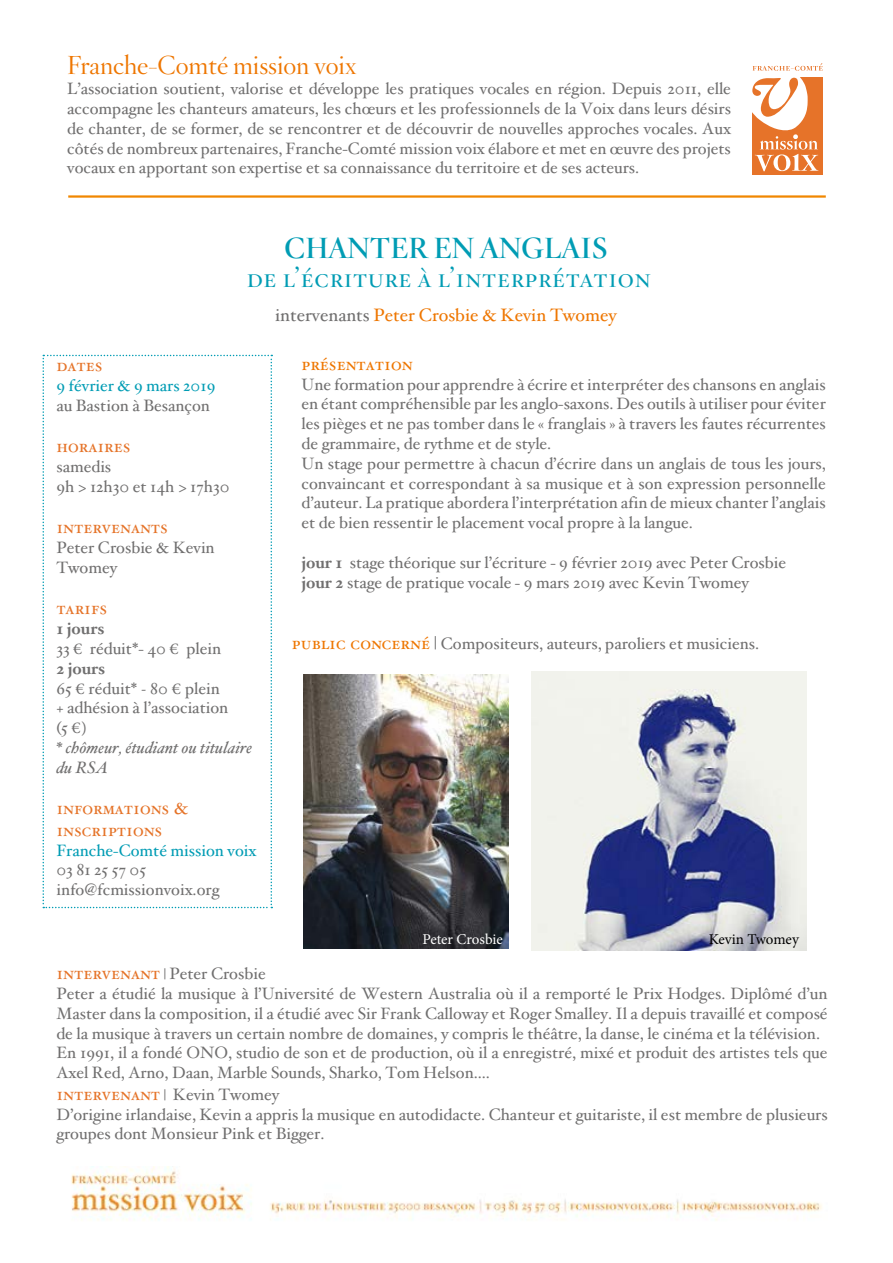
<style>
.page{position:relative;width:893px;height:1263px;background:#fff}
.page>*{position:absolute;margin:0;border:0;box-sizing:border-box;transform-origin:0 0}
.t1{font:28.5px "Hoefler Titling Light SC";color:#009cb4}
.t2{font:700 28.5px "Hoefler Titling";color:#009cb4}
.t3{font:300 25.5px "Hoefler Titling";color:#ee7601}
.t4{font:18px/21.6px "Hoefler Text Roman Small Caps";color:#e57328}
.t5{font:18px "Hoefler Text";color:#ee7601}
.t6{font:18px "Hoefler Text Roman Small Caps";color:#ee7601}
.t7{font:16.5px/19.8px "Hoefler Text";color:#706f6f}
.t8{font:16.5px "Hoefler Text";color:#009cb4}
.t9{font:15px "Minion Pro";color:#fff}
.t10{font:15px "Minion Pro";letter-spacing:-.005em;color:#000}
.s1{color:#706f6f}
.s2{font-weight:700}
.s3{font-family:"Minion Pro"}
.s4{font-style:italic}
.s5{font-family:"Hoefler Text Roman Small Caps";font-size:18px;color:#ee7601}
.s6{font-family:"Hoefler Text Roman Small Caps";font-size:18px}
.s7{font-family:"Hoefler Text Roman Small Caps";font-size:18px;color:#e57328}
.s8{font-size:15px}
.s9{font-family:"Hoefler Text";font-size:15px;color:#706f6f}
.s10{font-family:"Hoefler Text";font-size:16.5px;color:#706f6f}
</style>
<div class="page">
<div style="left:752px;top:78px;width:71px;height:97px;background:#e67329"></div>
<svg style="left:752px;top:63px;width:71px;height:108px"></svg>
<hr style="left:68px;top:195px;width:758px;height:3px;background:#f18700">
<img style="left:71px;top:1167px;width:751px;height:54px">
<svg style="left:43px;top:355px;width:229px;height:553px"></svg>
<img style="left:303px;top:674px;width:206px;height:274px">
<img style="left:531px;top:672px;width:275px;height:278px">
<h2 class="t3" style="left:67px;top:50px;width:291px">Franche-Comté mission voix</h2>
<p class="t7" style="left:67px;top:79px;width:665px;text-align:justify">L’association soutient, valorise et développe les pratiques vocales en région. Depuis 2011, elle accompagne les chanteurs amateurs, les chœurs et les professionnels de la Voix dans leurs désirs de chanter, de se former, de se rencontrer et de découvrir de nouvelles approches vocales. Aux côtés de nombreux partenaires, Franche-Comté mission voix élabore et met en œuvre des projets vocaux en apportant son expertise et sa connaissance du territoire et de ses acteurs.</p>
<h1 class="t2" style="left:284px;top:231px;width:325px">CHANTER EN ANGLAIS</h1>
<h1 class="t1" style="left:246px;top:259px;width:406px">de l’écriture à l’interprétation</h1>
<p class="t5" style="left:275px;top:304px;width:343px"><span class="s1">intervenants</span> Peter Crosbie &amp; Kevin Twomey</p>
<p class="t4" style="left:56px;top:355px;width:48px">dates</p>
<p class="t8" style="left:56px;top:376px;width:161px">9 février &amp; 9 mars 2019</p>
<p class="t7" style="left:56px;top:396px;width:155px">au Bastion à Besançon</p>
<p class="t4" style="left:56px;top:436px;width:76px">horaires</p>
<p class="t7" style="left:56px;top:457px;width:175px">samedis<br>9h &gt; 12h30 et 14h &gt; 17h30</p>
<p class="t4" style="left:56px;top:517px;width:113px">intervenants</p>
<p class="t7" style="left:56px;top:538px;width:160px">Peter Crosbie &amp; Kevin<br>Twomey</p>
<p class="t4" style="left:56px;top:598px;width:52px">tarifs</p>
<p class="t7" style="left:56px;top:619px;width:197px"><span class="s2">1 jours<br></span>33 <span class="s3">€</span> réduit*- 40 <span class="s3">€</span> plein<br><span class="s2">2 jours<br></span>65 <span class="s3">€</span> réduit* <span class="s3">-</span> 80 <span class="s3">€</span> plein<br>+ adhésion à l’association<br>(5 <span class="s3">€)<br></span><span class="s4">* chômeur, étudiant ou titulaire du RSA</span></p>
<p class="t4" style="left:56px;top:798px;width:133px">informations &amp; inscriptions</p>
<p class="t8" style="left:56px;top:840px;width:202px">Franche-Comté mission voix</p>
<p class="t7" style="left:56px;top:860px;width:165px">03 81 25 57 05 info@fcmissionvoix.org</p>
<p class="t6" style="left:301px;top:353px;width:113px">présentation</p>
<p class="t7" style="left:301px;top:375px;width:526px">Une formation pour apprendre à écrire et interpréter des chansons en anglais en étant compréhensible par les anglo-saxons. Des outils à utiliser pour éviter les pièges et ne pas tomber dans le « franglais » à travers les fautes récurrentes de grammaire, de rythme et de style.<br>Un stage pour permettre à chacun d’écrire dans un anglais de tous les jours, convaincant et correspondant à sa musique et à son expression personnelle d’auteur. La pratique abordera l’interprétation afin de mieux chanter l’anglais et de bien ressentir le placement vocal propre à la langue.</p>
<p class="t7" style="left:301px;top:553px;width:486px"><span class="s2">jour 1</span> stage théorique sur l’écriture - 9 février 2019 avec Peter Crosbie <span class="s2">jour 2</span> stage de pratique vocale - 9 mars 2019 avec Kevin Twomey</p>
<p class="t7" style="left:292px;top:634px;width:469px"><span class="s5">public concerné</span> <span class="s6">|</span> Compositeurs, auteurs, paroliers et musiciens.</p>
<p class="t9" style="left:422px;top:929px;width:82px">Peter Crosbie</p>
<p class="t10" style="left:709px;top:929px;width:92px">Kevin Twomey</p>
<p class="t7" style="left:56px;top:964px;width:773px"><span class="s7">intervenant</span> <span class="s8">|</span> Peter Crosbie<br>Peter a étudié la musique à l’Université de Western Australia où il a remporté le Prix Hodges. Diplômé d’un Master dans la composition, il a étudié avec Sir Frank Calloway et Roger Smalley. Il a depuis travaillé et composé de la musique à travers un certain nombre de domaines, y compris le théâtre, la danse, le cinéma et la télévision.<br>En 1991, il a fondé ONO, studio de son et de production, où il a enregistré, mixé et produit des artistes tels que Axel Red, Arno, Daan, Marble Sounds, Sharko, Tom Helson....</p>
<p class="t4" style="left:56px;top:1083px;width:225px">intervenant <span class="s9">|</span> <span class="s10">Kevin Twomey</span></p>
<p class="t7" style="left:56px;top:1105px;width:773px">D’origine irlandaise, Kevin a appris la musique en autodidacte. Chanteur et guitariste, il est membre de plusieurs groupes dont Monsieur Pink et Bigger.</p>
</div>
